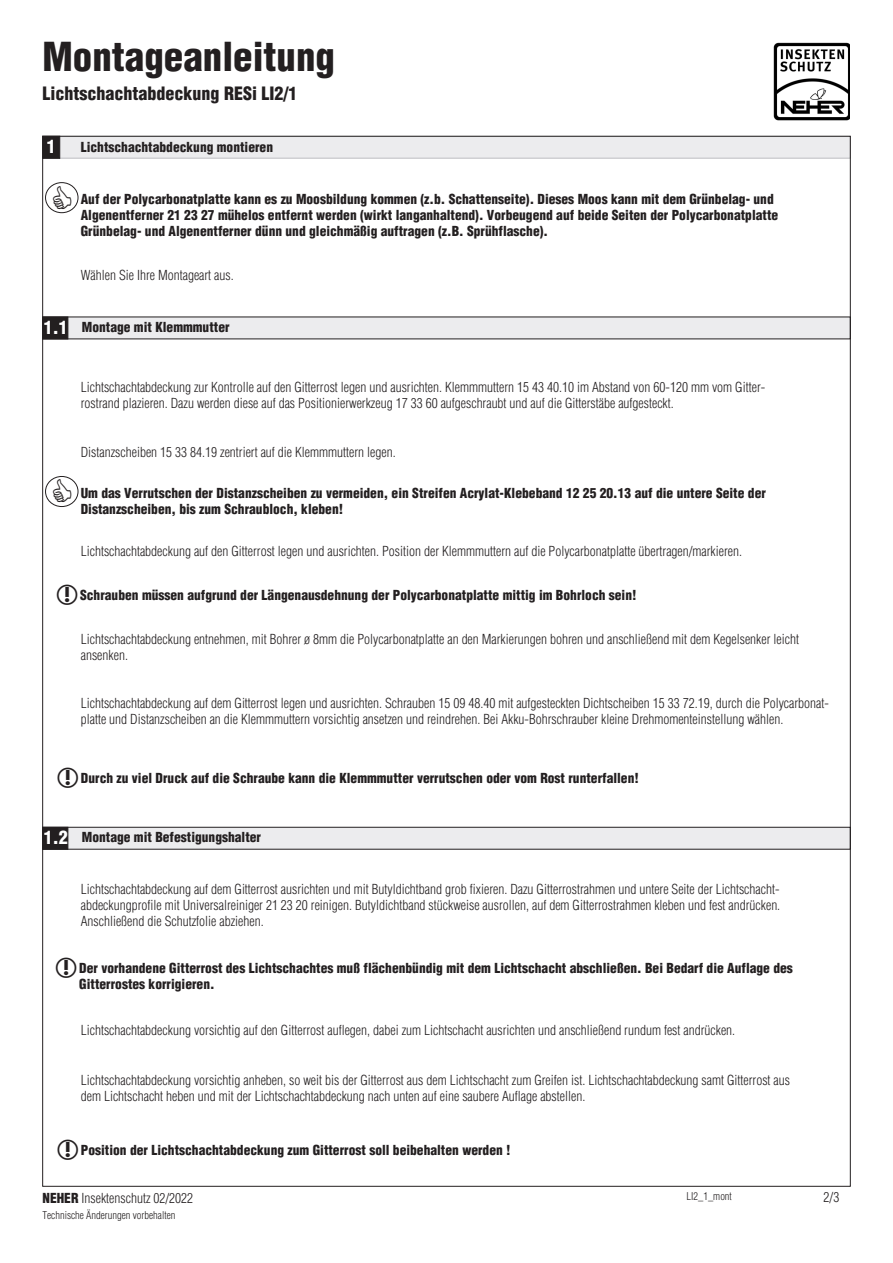
<style>
.page{position:relative;width:893px;height:1263px;background:#fff}
.page>*{position:absolute;margin:0;border:0;box-sizing:border-box;transform-origin:0 0}
.Überschriften{font:900 condensed 39px "Helvetica LT Std";color:#231f20}
.Überschriften-2{font:900 condensed 18px "Helvetica LT Std";color:#231f20}
.Überschriften-3{font:900 condensed 18px "Helvetica LT Std";color:#fff}
.Zubehör-Werkzeug{font:300 condensed 13.5px/16.2px "Helvetica LT Std";color:#231f20}
.Zubehör-Werkzeug-2{font:900 condensed 13.5px/16.2px "Helvetica LT Std";color:#231f20}
.Überschriften-4{font:900 condensed 13.5px "Helvetica LT Std";color:#231f20}
.Zubehör-Werkzeug-3{font:300 condensed 10.5px "Helvetica LT Std";color:#231f20}
.s1{font-weight:900}
</style>
<div class="page">
<img style="left:773px;top:43px;width:77px;height:78px">
<div style="left:43px;top:136px;width:807px;height:22px;background:#ececee;border:1px solid #bcbdc0"></div>
<div style="left:43px;top:136px;width:17px;height:22px;background:#231f20;border:1px solid #231f20"></div>
<div style="left:43px;top:317px;width:807px;height:22px;background:#ececee"></div>
<div style="left:43px;top:317px;width:25px;height:22px;background:#231f20"></div>
<div style="left:45px;top:476px;width:33px;height:31px;border:1px solid #231f20;border-radius:50%"></div>
<div style="left:43px;top:827px;width:807px;height:22px;background:#ececee;border:1px solid #231f20"></div>
<div style="left:43px;top:827px;width:25px;height:22px;background:#231f20"></div>
<div style="left:45px;top:182px;width:33px;height:31px;border:1px solid #231f20;border-radius:50%"></div>
<p class="Überschriften" style="left:43px;top:32px;width:294px">Montageanleitung</p>
<p class="Überschriften-2" style="left:43px;top:82px;width:256px">Lichtschachtabdeckung RESi LI2/1</p>
<p class="Überschriften-3" style="left:47px;top:135px;width:10px">1</p>
<p class="Überschriften-4" style="left:81px;top:139px;width:194px">Lichtschachtabdeckung montieren</p>
<p class="Zubehör-Werkzeug-2" style="left:81px;top:191px;width:699px">Auf der Polycarbonatplatte kann es zu Moosbildung kommen (z.b. Schattenseite). Dieses Moos kann mit dem Grünbelag- und<br>Algenentferner 21 23 27 mühelos entfernt werden (wirkt langanhaltend). Vorbeugend auf beide Seiten der Polycarbonatplatte<br>Grünbelag- und Algenentferner dünn und gleichmäßig auftragen (z.B. Sprühflasche).</p>
<p class="Zubehör-Werkzeug" style="left:81px;top:267px;width:154px">Wählen Sie Ihre Montageart aus.</p>
<p class="Überschriften-3" style="left:44px;top:315px;width:25px">1.1</p>
<p class="Zubehör-Werkzeug-2" style="left:82px;top:319px;width:149px">Montage mit Klemmmutter</p>
<p class="Zubehör-Werkzeug" style="left:81px;top:379px;width:686px">Lichtschachtabdeckung zur Kontrolle auf den Gitterrost legen und ausrichten. Klemmmuttern 15 43 40.10 im Abstand von 60-120 mm vom Gitter&shy;rostrand plazieren. Dazu werden diese auf das Positionierwerkzeug 17 33 60 aufgeschraubt und auf die Gitterstäbe aufgesteckt.</p>
<p class="Zubehör-Werkzeug" style="left:81px;top:444px;width:316px">Distanzscheiben 15 33 84.19 zentriert auf die Klemmmuttern legen.</p>
<p class="Zubehör-Werkzeug-2" style="left:81px;top:484px;width:687px">Um das Verrutschen der Distanzscheiben zu vermeiden, ein Streifen Acrylat-Klebeband 12 25 20.13 auf die untere Seite der<br>Distanzscheiben, bis zum Schraubloch, kleben!</p>
<p class="Zubehör-Werkzeug" style="left:81px;top:543px;width:663px">Lichtschachtabdeckung auf den Gitterrost legen und ausrichten. Position der Klemmmuttern auf die Polycarbonatplatte übertragen/markieren.</p>
<p class="Zubehör-Werkzeug-2" style="left:80px;top:587px;width:558px">Schrauben müssen aufgrund der Längenausdehnung der Polycarbonatplatte mittig im Bohrloch sein!</p>
<p class="Zubehör-Werkzeug" style="left:81px;top:630px;width:720px">Lichtschachtabdeckung entnehmen, mit Bohrer ø 8mm die Polycarbonatplatte an den Markierungen bohren und anschließend mit dem Kegelsenker leicht ansenken.</p>
<p class="Zubehör-Werkzeug" style="left:81px;top:694px;width:750px">Lichtschachtabdeckung auf dem Gitterrost legen und ausrichten. Schrauben 15 09 48.40 mit aufgesteckten Dichtscheiben 15 33 72.19, durch die Polycarbonat&shy;platte und Distanzscheiben an die Klemmmuttern vorsichtig ansetzen und reindrehen. Bei Akku-Bohrschrauber kleine Drehmomenteinstellung wählen.</p>
<p class="Zubehör-Werkzeug-2" style="left:81px;top:770px;width:559px">Durch zu viel Druck auf die Schraube kann die Klemmmutter verrutschen oder vom Rost runterfallen!</p>
<p class="Überschriften-3" style="left:44px;top:826px;width:25px">1.2</p>
<p class="Zubehör-Werkzeug-2" style="left:82px;top:829px;width:181px">Montage mit Befestigungshalter</p>
<p class="Zubehör-Werkzeug" style="left:81px;top:880px;width:701px;text-align:justify">Lichtschachtabdeckung auf dem Gitterrost ausrichten und mit Butyldichtband grob fixieren. Dazu Gitterrostrahmen und untere Seite der Lichtschacht&shy;abdeckungprofile mit Universalreiniger 21 23 20 reinigen. Butyldichtband stückweise ausrollen, auf dem Gitterrostrahmen kleben und fest andrücken.<br>Anschließend die Schutzfolie abziehen.</p>
<p class="Zubehör-Werkzeug-2" style="left:79px;top:960px;width:715px">Der vorhandene Gitterrost des Lichtschachtes muß flächenbündig mit dem Lichtschacht abschließen. Bei Bedarf die Auflage des<br>Gitterrostes korrigieren.</p>
<p class="Zubehör-Werkzeug" style="left:81px;top:1022px;width:656px">Lichtschachtabdeckung vorsichtig auf den Gitterrost auflegen, dabei zum Lichtschacht ausrichten und anschließend rundum fest andrücken.</p>
<p class="Zubehör-Werkzeug" style="left:81px;top:1071px;width:711px">Lichtschachtabdeckung vorsichtig anheben, so weit bis der Gitterrost aus dem Lichtschacht zum Greifen ist. Lichtschachtabdeckung samt Gitterrost aus dem Lichtschacht heben und mit der Lichtschachtabdeckung nach unten auf eine saubere Auflage abstellen.</p>
<p class="Zubehör-Werkzeug-2" style="left:81px;top:1142px;width:431px">Position der Lichtschachtabdeckung zum Gitterrost soll beibehalten werden !</p>
<p class="Zubehör-Werkzeug" style="left:43px;top:1190px;width:152px"><span class="s1">NEHER</span> Insektenschutz 02/2022</p>
<p class="Zubehör-Werkzeug-3" style="left:43px;top:1208px;width:134px">Technische Änderungen vorbehalten</p>
<p class="Zubehör-Werkzeug-3" style="left:686px;top:1189px;width:47px">LI2_1_mont</p>
<p class="Zubehör-Werkzeug" style="left:824px;top:1189px;width:17px">2/3</p>
</div>
